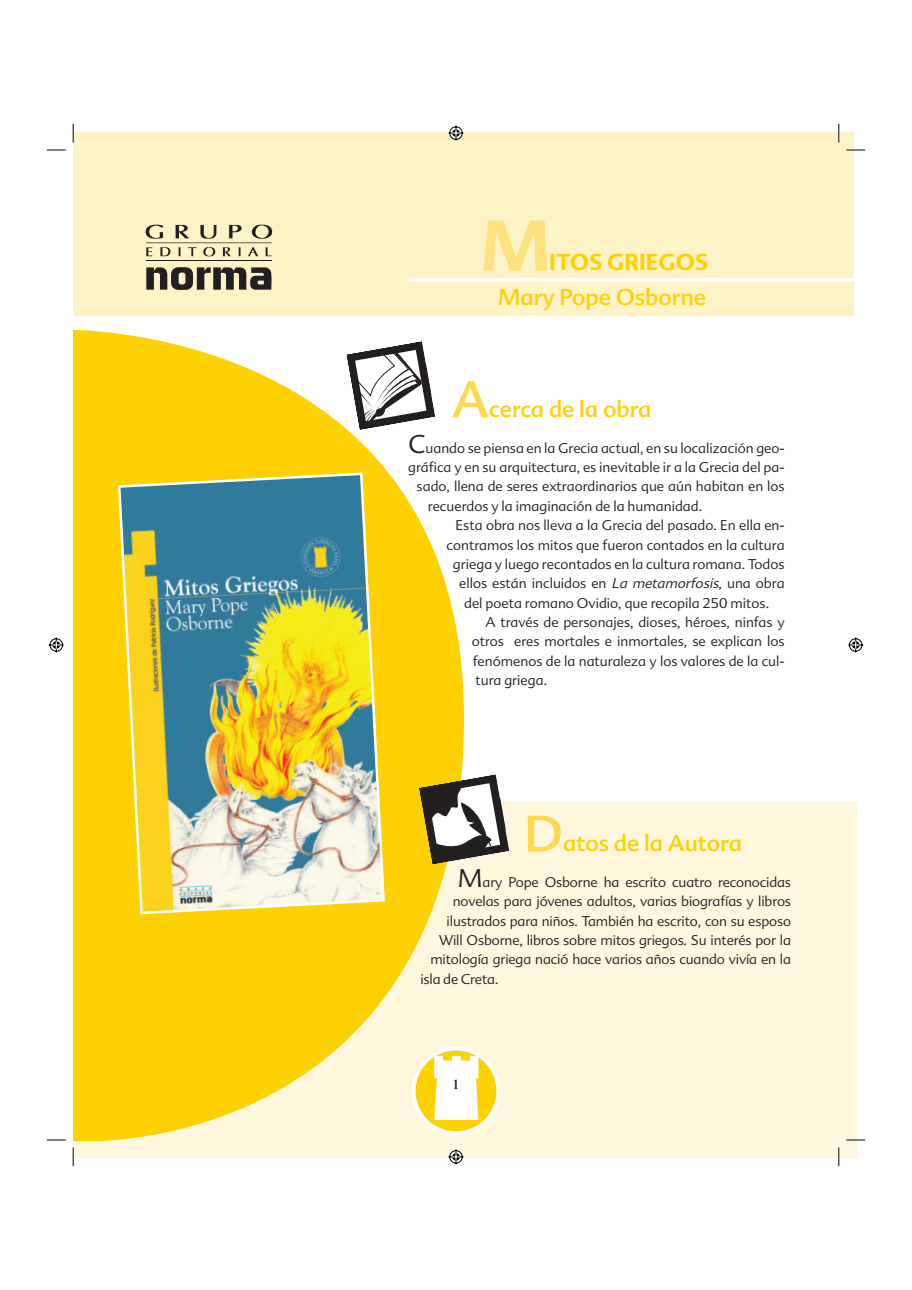
<style>
.page{position:relative;width:912px;height:1290px;background:#fff}
.page>*{position:absolute;margin:0;border:0;box-sizing:border-box;transform-origin:0 0}
.t1{font:700 70px "Advert";color:#ffe280}
.t2{font:50px "Advert";color:#fed84d}
.t3{font:22.5px "Advert";color:#fed105}
.t4{font:700 22.5px "Advert";color:#fed105}
.t5{font:700 15px "Americana Std";color:#231f20}
.t6{font:300 13.75px "Advert";color:#231f20}
.s1{font-size:25px}
.s2{font-style:italic}
</style>
<div class="page">
<div style="left:73px;top:802px;width:783px;height:356px;background:#fef7dd"></div>
<svg style="left:73px;top:329px;width:391px;height:819px;fill:#fed105"></svg>
<svg style="left:413px;top:1049px;width:85px;height:84px;background:#fed622"></svg>
<div style="left:412px;top:1047px;width:88px;height:88px;border:4px solid #fff;border-radius:50%"></div>
<div style="left:73px;top:132px;width:780px;height:184px;background:#fef2c7"></div>
<hr style="left:146px;top:242px;width:125px;height:1px;background:#231f20">
<hr style="left:146px;top:260px;width:125px;height:1px;background:#231f20">
<svg style="left:146px;top:267px;width:125px;height:23px"></svg>
<svg style="left:146px;top:225px;width:126px;height:14px"></svg>
<svg style="left:146px;top:247px;width:125px;height:9px"></svg>
<svg style="left:408px;top:278px;width:446px;height:4px;background:#fefdf9"></svg>
<img style="left:117px;top:471px;width:269px;height:445px">
<svg style="left:346px;top:341px;width:89px;height:89px"></svg>
<svg style="left:418px;top:774px;width:91px;height:91px"></svg>
<svg style="left:434px;top:1056px;width:44px;height:64px;background:#fefbed"></svg>
<svg style="left:47px;top:149px;width:19px;height:2px"></svg>
<svg style="left:846px;top:149px;width:18px;height:2px"></svg>
<svg style="left:47px;top:1139px;width:19px;height:2px"></svg>
<svg style="left:846px;top:1139px;width:18px;height:2px"></svg>
<svg style="left:72px;top:124px;width:2px;height:18px"></svg>
<svg style="left:72px;top:1148px;width:2px;height:18px"></svg>
<svg style="left:838px;top:124px;width:1px;height:18px"></svg>
<svg style="left:838px;top:1148px;width:1px;height:18px"></svg>
<svg style="left:448px;top:125px;width:16px;height:16px"></svg>
<svg style="left:448px;top:1149px;width:16px;height:16px"></svg>
<svg style="left:48px;top:637px;width:16px;height:16px"></svg>
<svg style="left:848px;top:637px;width:16px;height:16px"></svg>
<h1 class="t1" style="left:481px;top:219px;width:70px">M</h1>
<h3 class="t4" style="left:549px;top:253px;width:160px">ITOS GRIEGOS</h3>
<h3 class="t3" style="left:498px;top:289px;width:209px">Mary Pope Osborne</h3>
<h2 class="t2" style="left:451px;top:381px;width:39px">A</h2>
<h3 class="t3" style="left:489px;top:401px;width:163px">cerca de la obra</h3>
<p class="t6" style="left:408px;top:442px;width:378px"><span class="s1">C</span>uando se piensa en la Grecia actual, en su localización geo-</p>
<p class="t6" style="left:408px;top:462px;width:378px">gráfica y en su arquitectura, es inevitable ir a la Grecia del pa-</p>
<p class="t6" style="left:416px;top:481px;width:369px">sado, llena de seres extraordinarios que aún habitan en los</p>
<p class="t6" style="left:428px;top:501px;width:276px">recuerdos y la imaginación de la humanidad.</p>
<p class="t6" style="left:455px;top:520px;width:330px">Esta obra nos lleva a la Grecia del pasado. En ella en-</p>
<p class="t6" style="left:446px;top:539px;width:339px">contramos los mitos que fueron contados en la cultura</p>
<p class="t6" style="left:453px;top:559px;width:333px">griega y luego recontados en la cultura romana. Todos</p>
<p class="t6" style="left:459px;top:578px;width:327px">ellos están incluidos en <span class="s2">La metamorfosis</span>, una obra</p>
<p class="t6" style="left:464px;top:597px;width:306px">del poeta romano Ovidio, que recopila 250 mitos.</p>
<p class="t6" style="left:485px;top:617px;width:300px">A través de personajes, dioses, héroes, ninfas y</p>
<p class="t6" style="left:471px;top:636px;width:314px">otros eres mortales e inmortales, se explican los</p>
<p class="t6" style="left:473px;top:656px;width:313px">fenómenos de la naturaleza y los valores de la cul-</p>
<p class="t6" style="left:475px;top:675px;width:73px">tura griega.</p>
<h2 class="t2" style="left:524px;top:815px;width:41px">D</h2>
<h3 class="t3" style="left:563px;top:835px;width:180px">atos de la Autora</h3>
<p class="t6" style="left:457px;top:877px;width:334px"><span class="s1">M</span>ary Pope Osborne ha escrito cuatro reconocidas</p>
<p class="t6" style="left:453px;top:896px;width:339px">novelas para jóvenes adultos, varias biografías y libros</p>
<p class="t6" style="left:446px;top:915px;width:346px">ilustrados para niños. También ha escrito, con su esposo</p>
<p class="t6" style="left:439px;top:935px;width:353px">Will Osborne, libros sobre mitos griegos. Su interés por la</p>
<p class="t6" style="left:430px;top:954px;width:362px">mitología griega nació hace varios años cuando vivía en la</p>
<p class="t6" style="left:420px;top:973px;width:80px">isla de Creta.</p>
<p class="t5" style="left:451px;top:1079px;width:11px">1</p>
</div>
